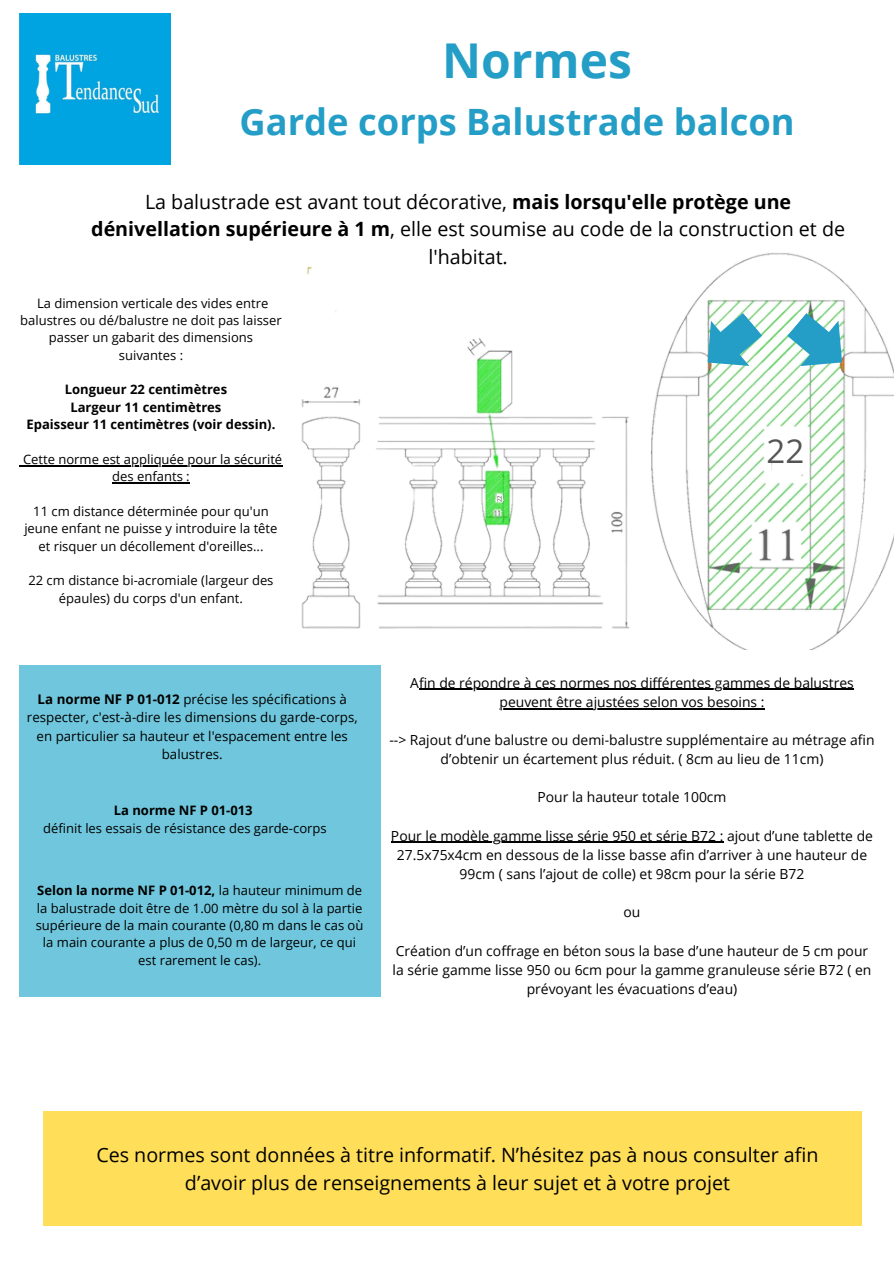
<style>
.page{position:relative;width:894px;height:1264px;background:#fff}
.page>*{position:absolute;margin:0;border:0;box-sizing:border-box;transform-origin:0 0}
.t1{font:700 48px "Open Sans";color:#249ec6}
.t2{font:700 36.3px "Open Sans";color:#249ec6}
.t3{font:33px "Open Sans";color:#545454}
.t4{font:19.65px/27.5px "Open Sans";color:#000;text-align:center}
.t5{font:13.95px/19.2px "Open Sans";color:#000;text-align:center}
.t6{font:13.35px/18.3px "Open Sans";color:#000;text-align:center}
.t7{font:13.05px/17.4px "Open Sans";color:#000;text-align:center}
.t8{font:700 13.05px "Open Sans";color:#000}
.s1{font-weight:700}
</style>
<div class="page">
<img style="left:19px;top:14px;width:151px;height:150px">
<img style="left:301px;top:253px;width:592px;height:396px">
<div style="left:19px;top:665px;width:361px;height:331px;background:#70c7dd"></div>
<svg style="left:787px;top:313px;width:54px;height:53px"></svg>
<svg style="left:707px;top:313px;width:55px;height:53px"></svg>
<hr style="left:23px;top:465px;width:259px;height:1px;background:#000">
<hr style="left:112px;top:482px;width:78px;height:1px;background:#000">
<hr style="left:419px;top:688px;width:434px;height:2px;background:#000">
<hr style="left:499px;top:708px;width:265px;height:1px;background:#000">
<hr style="left:391px;top:841px;width:332px;height:2px;background:#000">
<div style="left:43px;top:1110px;width:817px;height:115px;background:#ffde59"></div>
<svg style="left:497px;top:495px;width:5px;height:7px"></svg>
<h3 class="t1" style="left:442px;top:27px;width:191px">Normes</h3>
<p class="t2" style="left:239px;top:96px;width:556px">Garde corps Balustrade balcon</p>
<h1 class="t4" style="left:91px;top:188px;width:755px">La balustrade est avant tout décorative, <span class="s1">mais lorsqu'elle protège une dénivellation supérieure à 1 m</span>, elle est soumise au code de la construction et de l'habitat.</h1>
<p class="t7" style="left:20px;top:294px;width:263px">La dimension verticale des vides entre balustres ou dé/balustre ne doit pas laisser passer un gabarit des dimensions suivantes :</p>
<p class="t8" style="left:65px;top:380px;width:164px">Longueur 22 centimètres</p>
<p class="t8" style="left:70px;top:398px;width:152px">Largeur 11 centimètres</p>
<p class="t8" style="left:27px;top:415px;width:250px">Epaisseur 11 centimètres (voir dessin).</p>
<p class="t7" style="left:23px;top:450px;width:261px">Cette norme est appliquée pour la sécurité des enfants :</p>
<p class="t7" style="left:33px;top:502px;width:237px">11 cm distance déterminée pour qu'un</p>
<p class="t7" style="left:24px;top:519px;width:254px">jeune enfant ne puisse y introduire la tête et risquer un décollement d'oreilles...</p>
<p class="t7" style="left:28px;top:571px;width:246px">22 cm distance bi-acromiale (largeur des</p>
<p class="t7" style="left:59px;top:589px;width:185px">épaules) du corps d'un enfant.</p>
<p class="t3" style="left:766px;top:427px;width:39px">22</p>
<p class="t6" style="left:27px;top:689px;width:332px"><span class="s1">La norme NF P 01-012</span> précise les spécifications à respecter, c'est-à-dire les dimensions du garde-corps, en particulier sa hauteur et l'espacement entre les balustres.</p>
<p class="t8" style="left:114px;top:801px;width:140px">La norme NF P 01-013</p>
<h4 class="t7" style="left:43px;top:818px;width:285px">définit les essais de résistance des garde-corps</h4>
<p class="t7" style="left:36px;top:881px;width:329px"><span class="s1">Selon la norme NF P 01-012,</span> la hauteur minimum de la balustrade doit être de 1.00 mètre du sol à la partie supérieure de la main courante (0,80 m dans le cas où la main courante a plus de 0,50 m de largeur, ce qui est rarement le cas).</p>
<p class="t5" style="left:410px;top:672px;width:445px">Afin de répondre à ces normes nos différentes gammes de balustres</p>
<p class="t5" style="left:499px;top:691px;width:266px">peuvent être ajustées selon vos besoins :</p>
<p class="t5" style="left:389px;top:730px;width:486px">--&gt; Rajout d’une balustre ou demi-balustre supplémentaire au métrage afin</p>
<p class="t5" style="left:440px;top:749px;width:384px">d’obtenir un écartement plus réduit. ( 8cm au lieu de 11cm)</p>
<p class="t5" style="left:537px;top:787px;width:190px">Pour la hauteur totale 100cm</p>
<p class="t5" style="left:391px;top:825px;width:483px">Pour le modèle gamme lisse série 950 et série B72 : ajout d’une tablette de<br>27.5x75x4cm en dessous de la lisse basse afin d’arriver à une hauteur de<br>99cm ( sans l’ajout de colle) et 98cm pour la série B72</p>
<h3 class="t5" style="left:623px;top:902px;width:18px">ou</h3>
<p class="t5" style="left:392px;top:940px;width:480px">Création d’un coffrage en béton sous la base d’une hauteur de 5 cm pour la série gamme lisse 950 ou 6cm pour la gamme granuleuse série B72 ( en prévoyant les évacuations d’eau)</p>
<h3 class="t4" style="left:96px;top:1140px;width:723px">Ces normes sont données à titre informatif. N’hésitez pas à nous consulter afin d’avoir plus de renseignements à leur sujet et à votre projet</h3>
</div>
